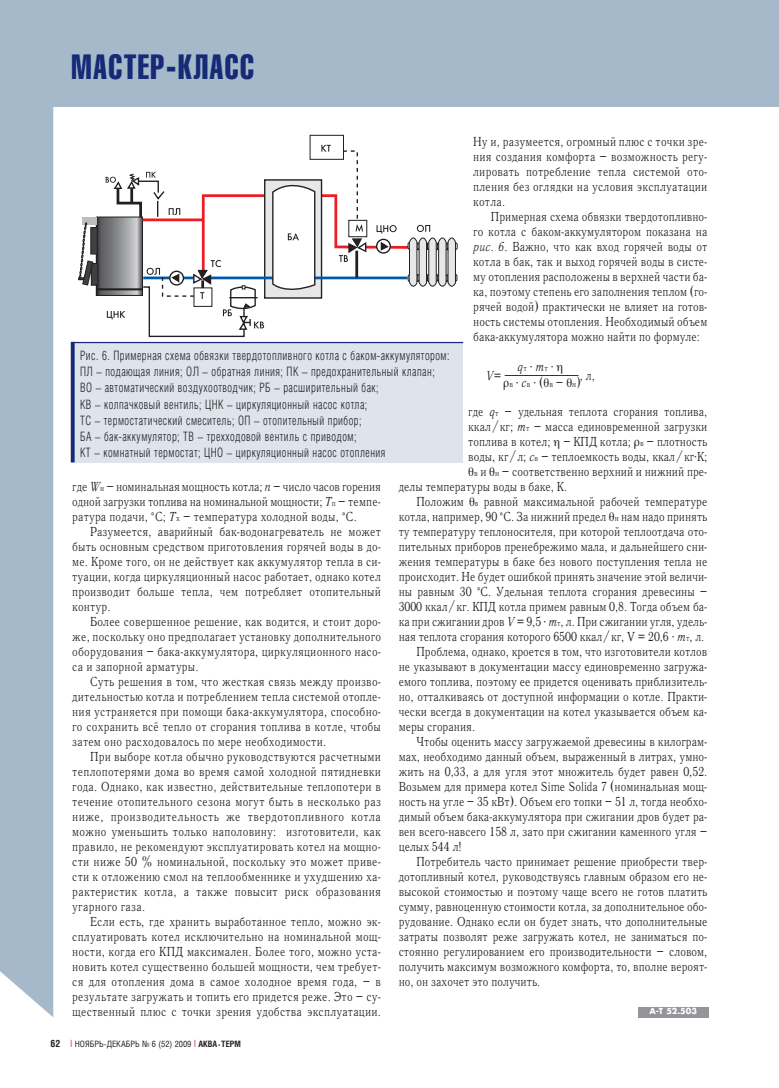
<style>
.page{position:relative;width:779px;height:1088px;background:#fff}
.page>*{position:absolute;margin:0;border:0;box-sizing:border-box;transform-origin:0 0}
.t1{font:34.5px "Helios Compressed";letter-spacing:.045em;color:#162a75;scale:.87 1}
.t2{font:13px/15px "Quant Antiqua C";color:#231f20;text-align:justify;scale:.87 1}
.t3{font:300 13px/16.2px "Helios Cond";letter-spacing:.045em;color:#231f20;scale:.87 1}
.t4{font:italic 13px "Quant Antiqua C";color:#231f20;scale:.87 1}
.t5{font:8.75px "Helios Cond";color:#231f20}
.t6{font:8.62px "Quant Antiqua C";color:#231f20;scale:.87 1}
.t7{font:700 8.12px "Favorit";color:#fff}
.s1{font-style:italic}
.s2{font-style:normal;font-size:8.62px}
.s3{font-style:italic;font-size:13px}
.s4{font-size:13px}
.s5{font-size:8.62px}
.s6{font-weight:700;font-size:10px}
.s7{font-size:10px;color:#ce171e}
.s8{font-weight:700}
.s9{font-size:6.25px}
</style>
<div class="page">
<div style="left:762px;top:0;width:17px;height:106px;background:#a5b9cb"></div>
<div style="left:0;top:0;width:762px;height:106px;background:#a5b9cb"></div>
<div style="left:0;top:106px;width:53px;height:911px;background:#a5b9cb"></div>
<div style="left:638px;top:1006px;width:70px;height:11px;background:#939598"></div>
<svg style="left:98px;top:219px;width:8px;height:75px"></svg>
<div style="left:96px;top:217px;width:47px;height:79px;border:1px solid #231f20"></div>
<hr style="left:96px;top:288px;width:47px;height:2px;background:#231f20">
<div style="left:91px;top:228px;width:6px;height:26px;background:#403f41"></div>
<div style="left:90px;top:227px;width:8px;height:27px;border:1px solid #231f20"></div>
<div style="left:82px;top:218px;width:15px;height:7px;background:#bbbdbf"></div>
<div style="left:91px;top:263px;width:7px;height:22px;background:#403f41"></div>
<div style="left:91px;top:263px;width:7px;height:22px;border:1px solid #231f20"></div>
<svg style="left:78px;top:223px;width:16px;height:63px"></svg>
<div style="left:310px;top:135px;width:34px;height:25px;border:1px solid #231f20"></div>
<svg style="left:106px;top:145px;width:351px;height:192px"></svg>
<div style="left:70px;top:342px;width:393px;height:121px;background:#dee4ec"></div>
<svg style="left:71px;top:343px;width:4px;height:119px"></svg>
<hr style="left:71px;top:342px;width:392px;height:1px;background:#162a75">
<h1 class="t1" style="left:72px;top:54px;width:211px">МАСТЕР-КЛАСС</h1>
<p class="t2" style="left:473px;top:135px;width:271px">Ну и, разумеется, огромный плюс с точки зре&shy;ния создания комфорта – возможность регу&shy;лировать потребление тепла системой ото&shy;пления без оглядки на условия эксплуатации котла.</p>
<p class="t2" style="left:473px;top:210px;width:271px;text-indent:18px">Примерная схема обвязки твердотопливно&shy;го котла с баком-аккумулятором показана на <span class="s1">рис. 6.</span> Важно, что как вход горячей воды от котла в бак, так и выход горячей воды в систе&shy;му отопления расположены в верхней части ба&shy;ка, поэтому степень его заполнения теплом (го&shy;рячей водой) практически не влияет на готов&shy;ность системы отопления. Необходимый объем бака-аккумулятора можно найти по формуле:</p>
<p class="t4" style="left:517px;top:361px;width:43px">q<span class="s2">т</span> ⋅m<span class="s2">т</span> ⋅</p>
<p class="t2" style="left:486px;top:369px;width:127px"><span class="s1">V</span> = –––––––––––––– , л ,</p>
<p class="t3" style="left:80px;top:348px;width:426px">Рис. 6. Примерная схема обвязки твердотопливного котла с баком-аккумулятором:<br>ПЛ – подающая линия; ОЛ – обратная линия; ПК – предохранительный клапан; ВО – автоматический воздухоотводчик; РБ – расширительный бак;<br>КВ – колпачковый вентиль; ЦНК – циркуляционный насос котла;<br>ТС – термостатический смеситель; ОП – отопительный прибор;<br>БА – бак-аккумулятор; ТВ – трехходовой вентиль с приводом;<br>КТ – комнатный термостат; ЦНО – циркуляционный насос отопления</p>
<p class="t6" style="left:509px;top:380px;width:84px">в⋅<span class="s3">c</span>в⋅<span class="s4">(</span> в<span class="s4">–</span> н<span class="s4">)</span></p>
<p class="t2" style="left:468px;top:405px;width:276px">где <span class="s1">q</span><span class="s5">т</span> – удельная теплота сгорания топлива,</p>
<p class="t2" style="left:468px;top:420px;width:276px">ккал/кг; <span class="s1">m</span><span class="s5">т</span> – масса единовременной загрузки</p>
<p class="t2" style="left:468px;top:435px;width:276px">топлива в котел; – КПД котла; <span class="s5">в</span> – плотность</p>
<p class="t2" style="left:468px;top:450px;width:276px">воды, кг/л; <span class="s1">c</span><span class="s5">в</span> – теплоемкость воды, ккал/кг⋅К;</p>
<p class="t2" style="left:474px;top:465px;width:270px"><span class="s5">в</span> и <span class="s5">н</span> – соответственно верхний и нижний пре-</p>
<p class="t2" style="left:399px;top:480px;width:195px">делы температуры воды в баке, К.</p>
<p class="t2" style="left:416px;top:495px;width:336px">Положим <span class="s5">в</span> равной максимальной рабочей температуре</p>
<p class="t2" style="left:399px;top:510px;width:356px">котла, например, 90 °С. За нижний предел <span class="s5">н</span> нам надо принять</p>
<p class="t2" style="left:399px;top:525px;width:356px">ту температуру теплоносителя, при которой теплоотдача ото-</p>
<p class="t2" style="left:399px;top:540px;width:356px">пительных приборов пренебрежимо мала, и дальнейшего сни-</p>
<p class="t2" style="left:399px;top:555px;width:356px">жения температуры в баке без нового поступления тепла не</p>
<p class="t2" style="left:399px;top:570px;width:356px">происходит. Не будет ошибкой принять значение этой величи-</p>
<p class="t2" style="left:399px;top:585px;width:356px">ны равным 30 °С. Удельная теплота сгорания древесины –</p>
<p class="t2" style="left:399px;top:600px;width:356px">3000 ккал/кг. КПД котла примем равным 0,8. Тогда объем ба-</p>
<p class="t2" style="left:399px;top:615px;width:356px">ка при сжигании дров <span class="s1">V</span> = 9,5 ⋅ <span class="s1">m</span><span class="s5">т</span>, л. При сжигании угля, удель-</p>
<p class="t2" style="left:399px;top:630px;width:353px">ная теплота сгорания которого 6500 ккал/кг, V = 20,6 ⋅ <span class="s1">m</span><span class="s5">т</span>, л.</p>
<p class="t2" style="left:416px;top:645px;width:336px">Проблема, однако, кроется в том, что изготовители котлов</p>
<p class="t2" style="left:399px;top:660px;width:356px">не указывают в документации массу единовременно загружа-</p>
<p class="t2" style="left:399px;top:675px;width:356px">емого топлива, поэтому ее придется оценивать приблизитель-</p>
<p class="t2" style="left:399px;top:690px;width:356px">но, отталкиваясь от доступной информации о котле. Практи-</p>
<p class="t2" style="left:399px;top:705px;width:356px">чески всегда в документации на котел указывается объем ка-</p>
<p class="t2" style="left:399px;top:720px;width:89px">меры сгорания.</p>
<p class="t2" style="left:416px;top:735px;width:336px">Чтобы оценить массу загружаемой древесины в килограм-</p>
<p class="t2" style="left:399px;top:750px;width:356px">мах, необходимо данный объем, выраженный в литрах, умно-</p>
<p class="t2" style="left:399px;top:765px;width:356px">жить на 0,33, а для угля этот множитель будет равен 0,52.</p>
<p class="t2" style="left:399px;top:780px;width:356px">Возьмем для примера котел Sime Solida 7 (номинальная мощ-</p>
<p class="t2" style="left:399px;top:795px;width:356px">ность на угле – 35 кВт). Объем его топки – 51 л, тогда необхо-</p>
<p class="t2" style="left:399px;top:810px;width:356px">димый объем бака-аккумулятора при сжигании дров будет ра-</p>
<p class="t2" style="left:399px;top:825px;width:356px">вен всего-навсего 158 л, зато при сжигании каменного угля –</p>
<p class="t2" style="left:399px;top:840px;width:74px">целых 544 л!</p>
<p class="t2" style="left:416px;top:855px;width:336px">Потребитель часто принимает решение приобрести твер-</p>
<p class="t2" style="left:399px;top:870px;width:356px">дотопливный котел, руководствуясь главным образом его не-</p>
<p class="t2" style="left:399px;top:885px;width:356px">высокой стоимостью и поэтому чаще всего не готов платить</p>
<p class="t2" style="left:399px;top:900px;width:356px">сумму, равноценную стоимости котла, за дополнительное обо-</p>
<p class="t2" style="left:399px;top:915px;width:356px">рудование. Однако если он будет знать, что дополнительные</p>
<p class="t2" style="left:399px;top:930px;width:356px">затраты позволят реже загружать котел, не заниматься по-</p>
<p class="t2" style="left:399px;top:945px;width:356px">стоянно регулированием его производительности – словом,</p>
<p class="t2" style="left:399px;top:960px;width:356px">получить максимум возможного комфорта, то, вполне вероят-</p>
<p class="t2" style="left:399px;top:975px;width:164px">но, он захочет это получить.</p>
<p class="t7" style="left:649px;top:1007px;width:49px">Ä-í 52.503</p>
<p class="t2" style="left:72px;top:480px;width:356px">где <span class="s1">W</span><span class="s5">н</span> – номинальная мощность котла; <span class="s1">n</span> – число часов горения одной загрузки топлива на номинальной мощности; <span class="s1">T</span><span class="s5">п</span> – темпе&shy;ратура подачи, °С; <span class="s1">T</span><span class="s5">х</span> – температура холодной воды, °С.</p>
<p class="t2" style="left:72px;top:525px;width:356px;text-indent:18px">Разумеется, аварийный бак-водонагреватель не может быть основным средством приготовления горячей воды в до&shy;ме. Кроме того, он не действует как аккумулятор тепла в си&shy;туации, когда циркуляционный насос работает, однако котел производит больше тепла, чем потребляет отопительный контур.</p>
<p class="t2" style="left:72px;top:615px;width:356px;text-indent:18px">Более совершенное решение, как водится, и стоит доро&shy;же, поскольку оно предполагает установку дополнительного оборудования – бака-аккумулятора, циркуляционного насо&shy;са и запорной арматуры.</p>
<p class="t2" style="left:72px;top:675px;width:356px;text-indent:18px">Суть решения в том, что жесткая связь между произво&shy;дительностью котла и потреблением тепла системой отопле&shy;ния устраняется при помощи бака-аккумулятора, способно&shy;го сохранить всё тепло от сгорания топлива в котле, чтобы затем оно расходовалось по мере необходимости.</p>
<p class="t2" style="left:72px;top:750px;width:356px;text-indent:18px">При выборе котла обычно руководствуются расчетными теплопотерями дома во время самой холодной пятидневки года. Однако, как известно, действительные теплопотери в течение отопительного сезона могут быть в несколько раз ниже, производительность же твердотопливного котла можно уменьшить только наполовину: изготовители, как правило, не рекомендуют эксплуатировать котел на мощно&shy;сти ниже 50 % номинальной, поскольку это может приве&shy;сти к отложению смол на теплообменнике и ухудшению ха&shy;рактеристик котла, а также повысит риск образования угарного газа.</p>
<p class="t2" style="left:72px;top:915px;width:356px;text-indent:18px">Если есть, где хранить выработанное тепло, можно эк&shy;сплуатировать котел исключительно на номинальной мощ&shy;ности, когда его КПД максимален. Более того, можно уста&shy;новить котел существенно большей мощности, чем требует&shy;ся для отопления дома в самое холодное время года, – в результате загружать и топить его придется реже. Это – су&shy;щественный плюс с точки зрения удобства эксплуатации.</p>
<p class="t5" style="left:50px;top:1040px;width:192px"><span class="s6">62</span> <span class="s7">|</span> НОЯБРЬ-ДЕКАБРЬ № 6 (52) 2009 <span class="s7">|</span> <span class="s8">АКВА</span> <span class="s9">•</span><span class="s8">ТЕРМ</span></p>
</div>
